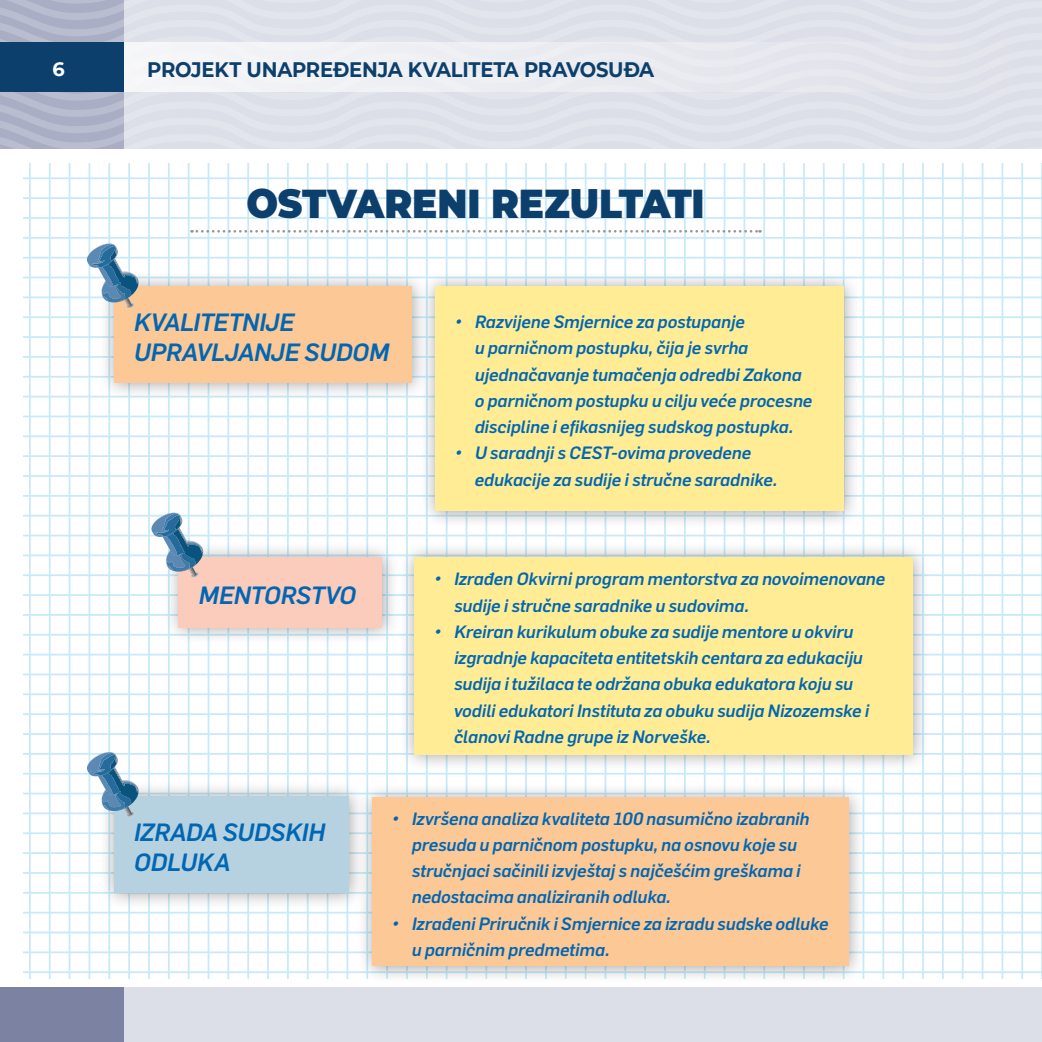
<style>
.page{position:relative;width:1042px;height:1042px;background:#fff}
.page>*{position:absolute;margin:0;border:0;box-sizing:border-box;transform-origin:0 0}
.t1{font:900 40.25px "Montserrat";letter-spacing:-.005em;color:#0c3f6c;scale:.93 1}
.t2{font:italic 500 24.5px/29.8px "Flama";letter-spacing:-.02em;color:#0166b3}
.t3{font:700 21px "Montserrat";letter-spacing:-.01em;color:#0c3f6c;scale:.93 1}
.t4{font:700 19.25px "Montserrat";color:#fff}
.t5{font:italic 500 17.5px/26.2px "Flama";letter-spacing:-.005em;color:#0166b3}
</style>
<div class="page">
<div style="left:0;top:987px;width:1042px;height:55px;background:#dddfe8"></div>
<div style="left:0;top:987px;width:124px;height:55px;background:#7c83a2"></div>
<hr style="left:29px;top:164px;width:2px;height:814px;background:#c6eafa">
<hr style="left:49px;top:164px;width:2px;height:814px;background:#c6eafa">
<hr style="left:69px;top:164px;width:1px;height:814px;background:#c6eafa">
<hr style="left:89px;top:164px;width:1px;height:814px;background:#c6eafa">
<hr style="left:108px;top:164px;width:2px;height:814px;background:#c6eafa">
<hr style="left:128px;top:164px;width:2px;height:814px;background:#c6eafa">
<hr style="left:148px;top:164px;width:2px;height:814px;background:#c6eafa">
<hr style="left:168px;top:164px;width:2px;height:814px;background:#c6eafa">
<hr style="left:188px;top:164px;width:1px;height:814px;background:#c6eafa">
<hr style="left:208px;top:164px;width:1px;height:814px;background:#c6eafa">
<hr style="left:227px;top:164px;width:2px;height:814px;background:#c6eafa">
<hr style="left:247px;top:164px;width:2px;height:814px;background:#c6eafa">
<hr style="left:267px;top:164px;width:2px;height:814px;background:#c6eafa">
<hr style="left:287px;top:164px;width:2px;height:814px;background:#c6eafa">
<hr style="left:307px;top:164px;width:2px;height:814px;background:#c6eafa">
<hr style="left:327px;top:164px;width:1px;height:814px;background:#c6eafa">
<hr style="left:346px;top:164px;width:2px;height:814px;background:#c6eafa">
<hr style="left:366px;top:164px;width:2px;height:814px;background:#c6eafa">
<hr style="left:386px;top:164px;width:2px;height:814px;background:#c6eafa">
<hr style="left:406px;top:164px;width:2px;height:814px;background:#c6eafa">
<hr style="left:426px;top:164px;width:2px;height:814px;background:#c6eafa">
<hr style="left:446px;top:164px;width:1px;height:814px;background:#c6eafa">
<hr style="left:466px;top:164px;width:1px;height:814px;background:#c6eafa">
<hr style="left:485px;top:164px;width:2px;height:814px;background:#c6eafa">
<hr style="left:505px;top:164px;width:2px;height:814px;background:#c6eafa">
<hr style="left:525px;top:164px;width:2px;height:814px;background:#c6eafa">
<hr style="left:545px;top:164px;width:2px;height:814px;background:#c6eafa">
<hr style="left:565px;top:164px;width:1px;height:814px;background:#c6eafa">
<hr style="left:585px;top:164px;width:1px;height:814px;background:#c6eafa">
<hr style="left:604px;top:164px;width:2px;height:814px;background:#c6eafa">
<hr style="left:624px;top:164px;width:2px;height:814px;background:#c6eafa">
<hr style="left:644px;top:164px;width:2px;height:814px;background:#c6eafa">
<hr style="left:664px;top:164px;width:2px;height:814px;background:#c6eafa">
<hr style="left:684px;top:164px;width:2px;height:814px;background:#c6eafa">
<hr style="left:704px;top:164px;width:1px;height:814px;background:#c6eafa">
<hr style="left:723px;top:164px;width:2px;height:814px;background:#c6eafa">
<hr style="left:743px;top:164px;width:2px;height:814px;background:#c6eafa">
<hr style="left:763px;top:164px;width:2px;height:814px;background:#c6eafa">
<hr style="left:783px;top:164px;width:2px;height:814px;background:#c6eafa">
<hr style="left:803px;top:164px;width:2px;height:814px;background:#c6eafa">
<hr style="left:823px;top:164px;width:1px;height:814px;background:#c6eafa">
<hr style="left:843px;top:164px;width:1px;height:814px;background:#c6eafa">
<hr style="left:862px;top:164px;width:2px;height:814px;background:#c6eafa">
<hr style="left:882px;top:164px;width:2px;height:814px;background:#c6eafa">
<hr style="left:902px;top:164px;width:2px;height:814px;background:#c6eafa">
<hr style="left:922px;top:164px;width:2px;height:814px;background:#c6eafa">
<hr style="left:942px;top:164px;width:2px;height:814px;background:#c6eafa">
<hr style="left:962px;top:164px;width:1px;height:814px;background:#c6eafa">
<hr style="left:981px;top:164px;width:2px;height:814px;background:#c6eafa">
<hr style="left:1001px;top:164px;width:2px;height:814px;background:#c6eafa">
<hr style="left:1021px;top:164px;width:2px;height:814px;background:#c6eafa">
<hr style="left:1041px;top:164px;width:1px;height:814px;background:#c6eafa">
<hr style="left:24px;top:177px;width:1018px;height:2px;background:#c6eafa">
<hr style="left:24px;top:197px;width:1018px;height:2px;background:#c6eafa">
<hr style="left:24px;top:217px;width:1018px;height:2px;background:#c6eafa">
<hr style="left:24px;top:237px;width:1018px;height:2px;background:#c6eafa">
<hr style="left:24px;top:257px;width:1018px;height:1px;background:#c6eafa">
<hr style="left:24px;top:277px;width:1018px;height:1px;background:#c6eafa">
<hr style="left:24px;top:296px;width:1018px;height:2px;background:#c6eafa">
<hr style="left:24px;top:316px;width:1018px;height:2px;background:#c6eafa">
<hr style="left:24px;top:336px;width:1018px;height:2px;background:#c6eafa">
<hr style="left:24px;top:356px;width:1018px;height:2px;background:#c6eafa">
<hr style="left:24px;top:376px;width:1018px;height:2px;background:#c6eafa">
<hr style="left:24px;top:396px;width:1018px;height:1px;background:#c6eafa">
<hr style="left:24px;top:415px;width:1018px;height:2px;background:#c6eafa">
<hr style="left:24px;top:435px;width:1018px;height:2px;background:#c6eafa">
<hr style="left:24px;top:455px;width:1018px;height:2px;background:#c6eafa">
<hr style="left:24px;top:475px;width:1018px;height:2px;background:#c6eafa">
<hr style="left:24px;top:495px;width:1018px;height:2px;background:#c6eafa">
<hr style="left:24px;top:515px;width:1018px;height:1px;background:#c6eafa">
<hr style="left:24px;top:535px;width:1018px;height:1px;background:#c6eafa">
<hr style="left:24px;top:554px;width:1018px;height:2px;background:#c6eafa">
<hr style="left:24px;top:574px;width:1018px;height:2px;background:#c6eafa">
<hr style="left:24px;top:594px;width:1018px;height:2px;background:#c6eafa">
<hr style="left:24px;top:614px;width:1018px;height:2px;background:#c6eafa">
<hr style="left:24px;top:634px;width:1018px;height:1px;background:#c6eafa">
<hr style="left:24px;top:654px;width:1018px;height:1px;background:#c6eafa">
<hr style="left:24px;top:673px;width:1018px;height:2px;background:#c6eafa">
<hr style="left:24px;top:693px;width:1018px;height:2px;background:#c6eafa">
<hr style="left:24px;top:713px;width:1018px;height:2px;background:#c6eafa">
<hr style="left:24px;top:733px;width:1018px;height:2px;background:#c6eafa">
<hr style="left:24px;top:753px;width:1018px;height:2px;background:#c6eafa">
<hr style="left:24px;top:773px;width:1018px;height:1px;background:#c6eafa">
<hr style="left:24px;top:792px;width:1018px;height:2px;background:#c6eafa">
<hr style="left:24px;top:812px;width:1018px;height:2px;background:#c6eafa">
<hr style="left:24px;top:832px;width:1018px;height:2px;background:#c6eafa">
<hr style="left:24px;top:852px;width:1018px;height:2px;background:#c6eafa">
<hr style="left:24px;top:872px;width:1018px;height:2px;background:#c6eafa">
<hr style="left:24px;top:892px;width:1018px;height:1px;background:#c6eafa">
<hr style="left:24px;top:912px;width:1018px;height:1px;background:#c6eafa">
<hr style="left:24px;top:931px;width:1018px;height:2px;background:#c6eafa">
<hr style="left:24px;top:951px;width:1018px;height:2px;background:#c6eafa">
<hr style="left:24px;top:971px;width:1018px;height:2px;background:#c6eafa">
<svg style="left:191px;top:230px;width:569px;height:3px"></svg>
<div style="left:98px;top:271px;width:331px;height:129px;background:#231f20;opacity:.4"></div>
<div style="left:114px;top:286px;width:298px;height:97px;background:#fcc895"></div>
<div style="left:163px;top:541px;width:237px;height:103px;background:#231f20;opacity:.4"></div>
<div style="left:179px;top:557px;width:203px;height:70px;background:#fbccbb"></div>
<div style="left:98px;top:781px;width:268px;height:129px;background:#231f20;opacity:.4"></div>
<div style="left:114px;top:796px;width:235px;height:97px;background:#b6d2e0"></div>
<div style="left:419px;top:271px;width:442px;height:257px;background:#231f20;opacity:.4"></div>
<div style="left:435px;top:286px;width:408px;height:225px;background:#ffec94"></div>
<div style="left:399px;top:541px;width:531px;height:231px;background:#231f20;opacity:.4"></div>
<div style="left:414px;top:557px;width:499px;height:198px;background:#ffec94"></div>
<div style="left:356px;top:782px;width:510px;height:202px;background:#231f20;opacity:.4"></div>
<div style="left:372px;top:797px;width:476px;height:169px;background:#fcc895"></div>
<svg style="left:87px;top:243px;width:52px;height:65px"></svg>
<svg style="left:151px;top:512px;width:52px;height:66px"></svg>
<svg style="left:87px;top:752px;width:52px;height:65px"></svg>
<svg style="left:0;top:0;width:1042px;height:149px;background:#d6dae4"></svg>
<p class="t4" style="left:52px;top:56px;width:14px">6</p>
<p class="t3" style="left:147px;top:55px;width:547px">PROJEKT UNAPREĐENJA KVALITETA PRAVOSUĐA</p>
<h1 class="t1" style="left:246px;top:173px;width:494px">OSTVARENI REZULTATI</h1>
<h2 class="t2" style="left:134px;top:306px;width:257px">KVALITETNIJE<br>UPRAVLJANJE SUDOM</h2>
<h2 class="t2" style="left:198px;top:578px;width:159px">MENTORSTVO</h2>
<p class="t5" style="left:475px;top:307px;width:339px;text-indent:-20px">• Razvijene Smjernice za postupanje<br>u parničnom postupku, čija je svrha ujednačavanje tumačenja odredbi Zakona o parničnom postupku u cilju veće procesne discipline i efikasnijeg sudskog postupka.</p>
<p class="t5" style="left:475px;top:439px;width:304px;text-indent:-20px">• U saradnji s CEST-ovima provedene edukacije za sudije i stručne saradnike.</p>
<p class="t5" style="left:454px;top:565px;width:433px;text-indent:-20px">• Izrađen Okvirni program mentorstva za novoimenovane sudije i stručne saradnike u sudovima.</p>
<p class="t5" style="left:454px;top:617px;width:417px;text-indent:-20px">• Kreiran kurikulum obuke za sudije mentore u okviru izgradnje kapaciteta entitetskih centara za edukaciju sudija i tužilaca te održana obuka edukatora koju su vodili edukatori Instituta za obuku sudija Nizozemske i članovi Radne grupe iz Norveške.</p>
<h2 class="t2" style="left:134px;top:816px;width:193px">IZRADA SUDSKIH<br>ODLUKA</h2>
<p class="t5" style="left:412px;top:804px;width:399px;text-indent:-20px">• Izvršena analiza kvaliteta 100 nasumično izabranih presuda u parničnom postupku, na osnovu koje su stručnjaci sačinili izvještaj s najčešćim greškama i nedostacima analiziranih odluka.</p>
<p class="t5" style="left:412px;top:909px;width:418px;text-indent:-20px">• Izrađeni Priručnik i Smjernice za izradu sudske odluke u parničnim predmetima.</p>
</div>
